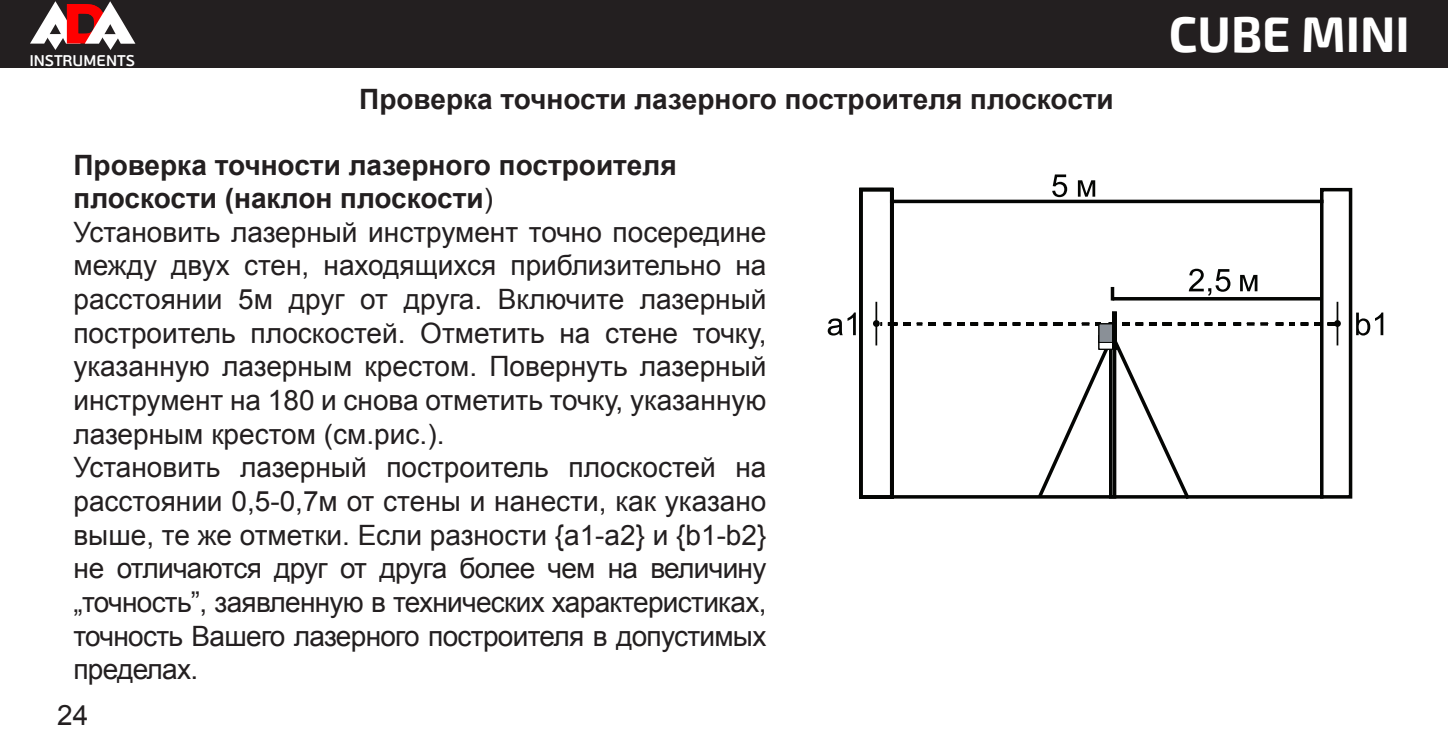
<style>
.page{position:relative;width:1449px;height:745px;background:#fff}
.page>*{position:absolute;margin:0;border:0;box-sizing:border-box;transform-origin:0 0}
.t1{font:700 49px "Exo 2";color:#fff}
.t2{font:28px/33.6px "Arial";color:#231f20}
.t3{font:700 28px "Arial";color:#231f20}
.t4{font:600 15.4px "PF Beau Sans Pro";color:#fff}
.s1{font-weight:700}
</style>
<div class="page">
<div style="left:0;top:0;width:1447px;height:67px;background:#231f20"></div>
<hr style="left:1448px;top:2px;width:1px;height:65px;background:#231f20">
<svg style="left:30px;top:1px;width:106px;height:49px"></svg>
<svg style="left:859px;top:186px;width:466px;height:313px"></svg>
<div style="left:1320px;top:188px;width:32px;height:310px;border:4px solid #040503"></div>
<div style="left:1321px;top:189px;width:29px;height:307px;border:1px solid #040503"></div>
<hr style="left:1112px;top:297px;width:209px;height:3px;background:#040503">
<svg style="left:1110px;top:288px;width:4px;height:10px"></svg>
<svg style="left:1327px;top:322px;width:7px;height:3px"></svg>
<svg style="left:1314px;top:322px;width:7px;height:3px"></svg>
<svg style="left:1300px;top:322px;width:8px;height:3px"></svg>
<svg style="left:1289px;top:322px;width:5px;height:3px"></svg>
<svg style="left:1275px;top:322px;width:8px;height:3px"></svg>
<svg style="left:1260px;top:322px;width:8px;height:3px"></svg>
<svg style="left:1233px;top:322px;width:21px;height:3px"></svg>
<svg style="left:1218px;top:322px;width:7px;height:3px"></svg>
<svg style="left:1204px;top:322px;width:8px;height:3px"></svg>
<svg style="left:1191px;top:322px;width:7px;height:3px"></svg>
<svg style="left:1162px;top:322px;width:23px;height:3px"></svg>
<svg style="left:1149px;top:322px;width:7px;height:3px"></svg>
<svg style="left:1135px;top:322px;width:8px;height:3px"></svg>
<svg style="left:1122px;top:322px;width:7px;height:3px"></svg>
<svg style="left:1095px;top:322px;width:6px;height:3px"></svg>
<svg style="left:1068px;top:322px;width:21px;height:3px"></svg>
<svg style="left:1053px;top:322px;width:9px;height:3px"></svg>
<svg style="left:1039px;top:322px;width:8px;height:3px"></svg>
<svg style="left:1026px;top:322px;width:7px;height:3px"></svg>
<svg style="left:999px;top:322px;width:21px;height:3px"></svg>
<svg style="left:984px;top:322px;width:9px;height:3px"></svg>
<svg style="left:970px;top:322px;width:8px;height:3px"></svg>
<svg style="left:957px;top:322px;width:7px;height:3px"></svg>
<svg style="left:943px;top:322px;width:8px;height:3px"></svg>
<svg style="left:928px;top:322px;width:8px;height:3px"></svg>
<svg style="left:903px;top:322px;width:19px;height:3px"></svg>
<svg style="left:1035px;top:331px;width:157px;height:169px"></svg>
<svg style="left:1101px;top:342px;width:9px;height:5px"></svg>
<div style="left:1112px;top:312px;width:4px;height:37px;border:1px solid #040503"></div>
<div style="left:1099px;top:324px;width:13px;height:18px;background:#8a9097"></div>
<svg style="left:874px;top:310px;width:23px;height:22px"></svg>
<svg style="left:1052px;top:174px;width:15px;height:23px"></svg>
<svg style="left:1188px;top:268px;width:42px;height:27px"></svg>
<svg style="left:1356px;top:312px;width:27px;height:23px"></svg>
<svg style="left:827px;top:312px;width:29px;height:23px"></svg>
<div style="left:1334px;top:320px;width:6px;height:7px;background:#040503;border-radius:50%"></div>
<hr style="left:1336px;top:301px;width:2px;height:44px;background:#050604">
<div style="left:873px;top:320px;width:6px;height:7px;background:#040503;border-radius:50%"></div>
<hr style="left:875px;top:301px;width:2px;height:44px;background:#050604">
<svg style="left:1078px;top:180px;width:17px;height:16px"></svg>
<svg style="left:1240px;top:275px;width:17px;height:16px"></svg>
<p class="t4" style="left:29px;top:51px;width:107px">INSTRUMENTS</p>
<p class="t3" style="left:359px;top:80px;width:756px">Проверка точности лазерного построителя плоскости</p>
<p class="t2" style="left:73px;top:148px;width:694px"><span class="s1">Проверка точности лазерного построителя плоскости (наклон плоскости</span>)<br>Установить лазерный инструмент точно посередине между двух стен, находящихся приблизительно на расстоянии 5м друг от друга. Включите лазерный построитель плоскостей. Отметить на стене точку, указанную лазерным крестом. Повернуть лазерный инструмент на 180 и снова отметить точку, указанную лазерным крестом (см.рис.).<br>Установить лазерный построитель плоскостей на расстоянии 0,5-0,7м от стены и нанести, как указано выше, те же отметки. Если разности {а1-а2} и {b1-b2} не отличаются друг от друга более чем на величину „точность”, заявленную в технических характеристиках, точность Вашего лазерного построителя в допустимых пределах.</p>
<p class="t2" style="left:57px;top:697px;width:33px">24</p>
<h1 class="t1" style="left:1169px;top:5px;width:242px">CUBE MINI</h1>
</div>
